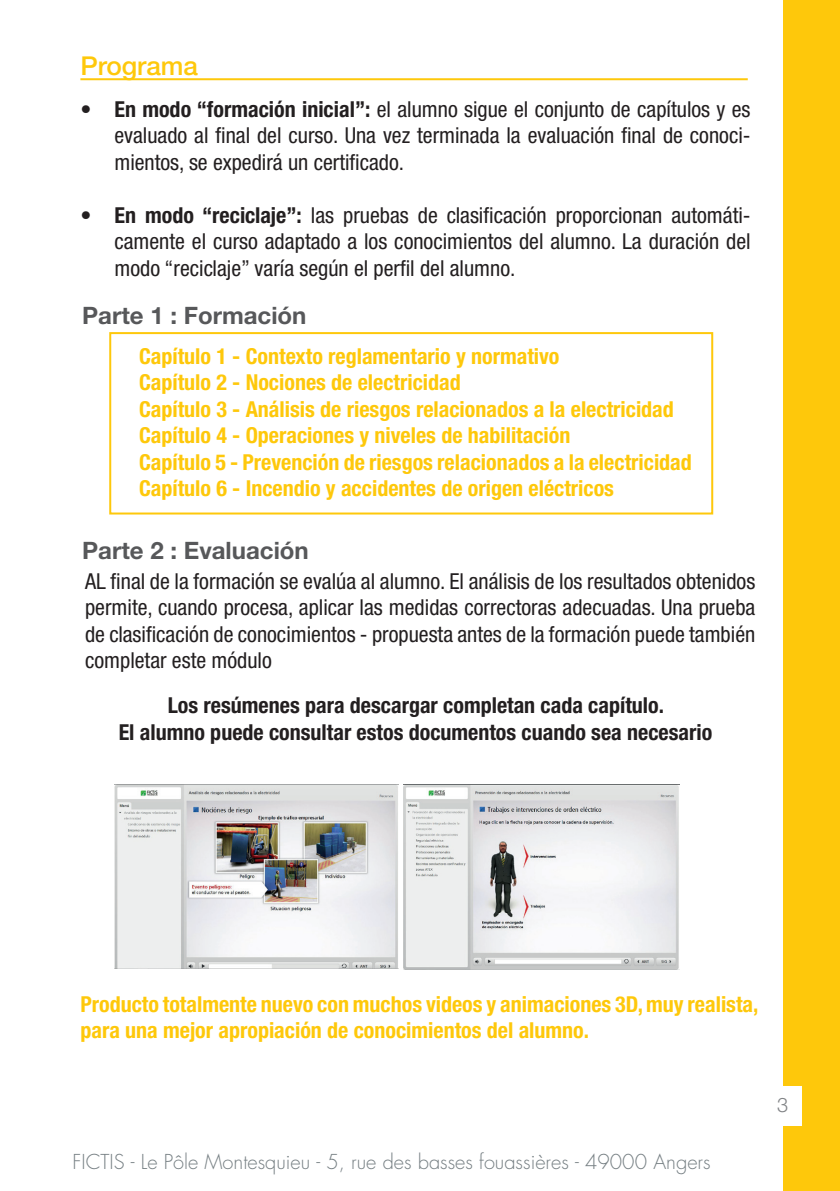
<style>
.page{position:relative;width:840px;height:1191px;background:#fff}
.page>*{position:absolute;margin:0;border:0;box-sizing:border-box;transform-origin:0 0}
.t1{font:500 26px "Helvetica Neue";color:#fec80b}
.t2{font:700 24px "Helvetica Neue";color:#57585a}
.t3{font:condensed 22px/26.4px "Helvetica Neue";color:#231f20;text-align:justify}
.t4{font:700 condensed 22px/26.4px "Helvetica Neue";color:#fec80b}
.t5{font:700 condensed 22px/26.4px "Helvetica Neue";color:#231f20;text-align:center}
.t6{font:300 20px "Futura";color:#767f83}
.t7{font:300 20px "Helvetica Neue";color:#808285}
.s1{font-weight:700}
</style>
<div class="page">
<div style="left:782px;top:0;width:57px;height:1191px;background:#fec80b"></div>
<div style="left:764px;top:1086px;width:37px;height:39px;background:#fff"></div>
<img style="left:115px;top:784px;width:283px;height:184px">
<img style="left:403px;top:784px;width:276px;height:185px">
<hr style="left:80px;top:78px;width:667px;height:2px;background:#fec80b">
<div style="left:109px;top:332px;width:603px;height:182px;background:#fff;border:2px solid #fec80b"></div>
<p class="t1" style="left:80px;top:50px;width:119px">Programa</p>
<p class="t3" style="left:114px;top:96px;width:637px;text-indent:-34px"><span class="s1">• En modo “formación inicial”:</span> el alumno sigue el conjunto de capítulos y es evaluado al final del curso. Una vez terminada la evaluación final de conoci&shy;mientos, se expedirá un certificado.</p>
<p class="t3" style="left:114px;top:202px;width:637px;text-indent:-34px"><span class="s1">• En modo “reciclaje”:</span> las pruebas de clasificación proporcionan automáti&shy;camente el curso adaptado a los conocimientos del alumno. La duración del modo “reciclaje” varía según el perfil del alumno.</p>
<p class="t2" style="left:82px;top:300px;width:225px">Parte 1 : Formación</p>
<p class="t4" style="left:139px;top:343px;width:554px">Capítulo 1 - Contexto reglamentario y normativo<br>Capítulo 2 - Nociones de electricidad<br>Capítulo 3 - Análisis de riesgos relacionados a la electricidad Capítulo 4 - Operaciones y niveles de habilitación<br>Capítulo 5 - Prevención de riesgos relacionados a la electricidad Capítulo 6 - Incendio y accidentes de origen eléctricos</p>
<p class="t2" style="left:82px;top:535px;width:228px">Parte 2 : Evaluación</p>
<p class="t3" style="left:85px;top:568px;width:671px">AL final de la formación se evalúa al alumno. El análisis de los resultados obtenidos permite, cuando procesa, aplicar las medidas correctoras adecuadas. Una prueba de clasificación de conocimientos - propuesta antes de la formación puede también completar este módulo</p>
<p class="t5" style="left:119px;top:692px;width:594px">Los resúmenes para descargar completan cada capítulo.<br>El alumno puede consultar estos documentos cuando sea necesario</p>
<p class="t4" style="left:80px;top:990px;width:679px">Producto totalmente nuevo con muchos videos y animaciones 3D, muy realista, para una mejor apropiación de conocimientos del alumno.</p>
<p class="t6" style="left:73px;top:1148px;width:639px">FICTIS - Le Pôle Montesquieu - 5, rue des basses fouassières - 49000 Angers</p>
<p class="t7" style="left:776px;top:1092px;width:13px">3</p>
</div>
